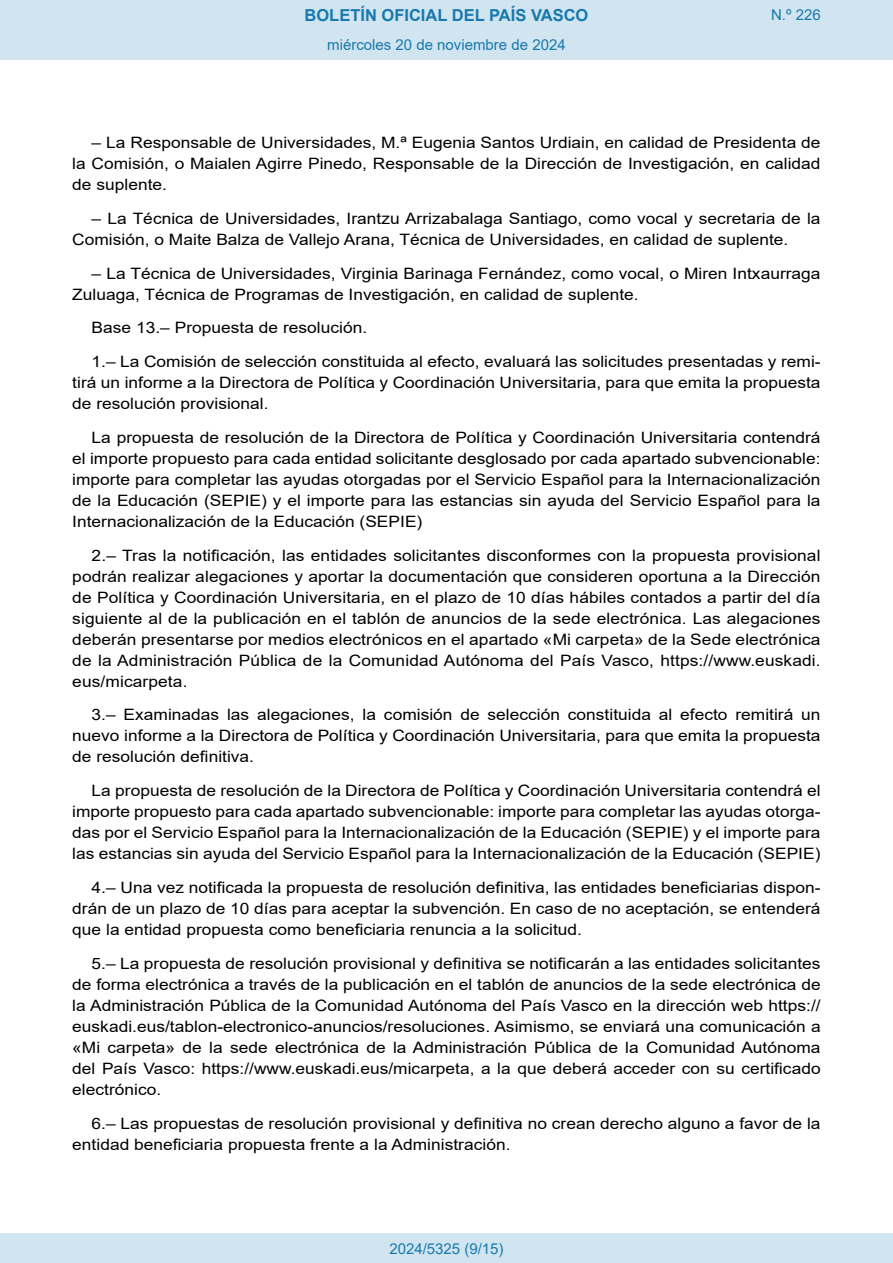
<style>
.page{position:relative;width:893px;height:1263px;background:#fff}
.page>*{position:absolute;margin:0;border:0;box-sizing:border-box;transform-origin:0 0}
.t1{font:700 16.5px "Arial";color:#1879ad}
.BOPVDetalle{font:15.6px/21px "Arial";color:#000;text-align:justify;scale:1.11 1}
.Paginacion_Centro{font:15px "Arial";color:#1879ad}
</style>
<div class="page">
<div style="left:0;top:0;width:893px;height:60px;background:#d0e5f0"></div>
<div style="left:0;top:1233px;width:893px;height:30px;background:#d0e5f0"></div>
<p class="t1" style="left:305px;top:3px;width:285px">BOLETÍN OFICIAL DEL PAÍS VASCO</p>
<p class="Paginacion_Centro" style="left:327px;top:35px;width:240px">miércoles 20 de noviembre de 2024</p>
<p class="Paginacion_Centro" style="left:771px;top:5px;width:51px">N.º 226</p>
<p class="BOPVDetalle" style="left:72px;top:132px;width:676px;text-indent:19px">– La Responsable de Universidades, M.ª Eugenia Santos Urdiain, en calidad de Presidenta de la Comisión, o Maialen Agirre Pinedo, Responsable de la Dirección de Investigación, en calidad de suplente.</p>
<p class="BOPVDetalle" style="left:72px;top:208px;width:676px;text-indent:19px">– La Técnica de Universidades, Irantzu Arrizabalaga Santiago, como vocal y secretaria de la<br>Comisión, o Maite Balza de Vallejo Arana, Técnica de Universidades, en calidad de suplente.</p>
<p class="BOPVDetalle" style="left:72px;top:263px;width:676px;text-indent:19px">– La Técnica de Universidades, Virginia Barinaga Fernández, como vocal, o Miren Intxaurraga<br>Zuluaga, Técnica de Programas de Investigación, en calidad de suplente.</p>
<p class="BOPVDetalle" style="left:92px;top:317px;width:250px">Base 13.– Propuesta de resolución.</p>
<p class="BOPVDetalle" style="left:72px;top:351px;width:676px;text-indent:19px">1.– La Comisión de selección constituida al efecto, evaluará las solicitudes presentadas y remi&shy;tirá un informe a la Directora de Política y Coordinación Universitaria, para que emita la propuesta de resolución provisional.</p>
<p class="BOPVDetalle" style="left:72px;top:427px;width:676px;text-indent:19px">La propuesta de resolución de la Directora de Política y Coordinación Universitaria contendrá el importe propuesto para cada entidad solicitante desglosado por cada apartado subvencionable: importe para completar las ayudas otorgadas por el Servicio Español para la Internacionalización de la Educación (SEPIE) y el importe para las estancias sin ayuda del Servicio Español para la Internacionalización de la Educación (SEPIE)</p>
<p class="BOPVDetalle" style="left:72px;top:545px;width:676px;text-indent:19px">2.– Tras la notificación, las entidades solicitantes disconformes con la propuesta provisional podrán realizar alegaciones y aportar la documentación que consideren oportuna a la Dirección de Política y Coordinación Universitaria, en el plazo de 10 días hábiles contados a partir del día siguiente al de la publicación en el tablón de anuncios de la sede electrónica. Las alegaciones deberán presentarse por medios electrónicos en el apartado «Mi carpeta» de la Sede electrónica de la Administración Pública de la Comunidad Autónoma del País Vasco, https://www.euskadi. eus/micarpeta.</p>
<p class="BOPVDetalle" style="left:72px;top:704px;width:676px;text-indent:19px">3.– Examinadas las alegaciones, la comisión de selección constituida al efecto remitirá un nuevo informe a la Directora de Política y Coordinación Universitaria, para que emita la propuesta de resolución definitiva.</p>
<p class="BOPVDetalle" style="left:72px;top:780px;width:676px;text-indent:19px">La propuesta de resolución de la Directora de Política y Coordinación Universitaria contendrá el importe propuesto para cada apartado subvencionable: importe para completar las ayudas otorga&shy;das por el Servicio Español para la Internacionalización de la Educación (SEPIE) y el importe para las estancias sin ayuda del Servicio Español para la Internacionalización de la Educación (SEPIE)</p>
<p class="BOPVDetalle" style="left:72px;top:877px;width:676px;text-indent:19px">4.– Una vez notificada la propuesta de resolución definitiva, las entidades beneficiarias dispon&shy;drán de un plazo de 10 días para aceptar la subvención. En caso de no aceptación, se entenderá que la entidad propuesta como beneficiaria renuncia a la solicitud.</p>
<p class="BOPVDetalle" style="left:72px;top:953px;width:676px;text-indent:19px">5.– La propuesta de resolución provisional y definitiva se notificarán a las entidades solicitantes de forma electrónica a través de la publicación en el tablón de anuncios de la sede electrónica de la Administración Pública de la Comunidad Autónoma del País Vasco en la dirección web https:// euskadi.eus/tablon-electronico-anuncios/resoluciones. Asimismo, se enviará una comunicación a «Mi carpeta» de la sede electrónica de la Administración Pública de la Comunidad Autónoma del País Vasco: https://www.euskadi.eus/micarpeta, a la que deberá acceder con su certificado electrónico.</p>
<p class="BOPVDetalle" style="left:72px;top:1112px;width:676px;text-indent:19px">6.– Las propuestas de resolución provisional y definitiva no crean derecho alguno a favor de la entidad beneficiaria propuesta frente a la Administración.</p>
<p class="Paginacion_Centro" style="left:389px;top:1238px;width:116px">2024/5325 (9/15)</p>
</div>
